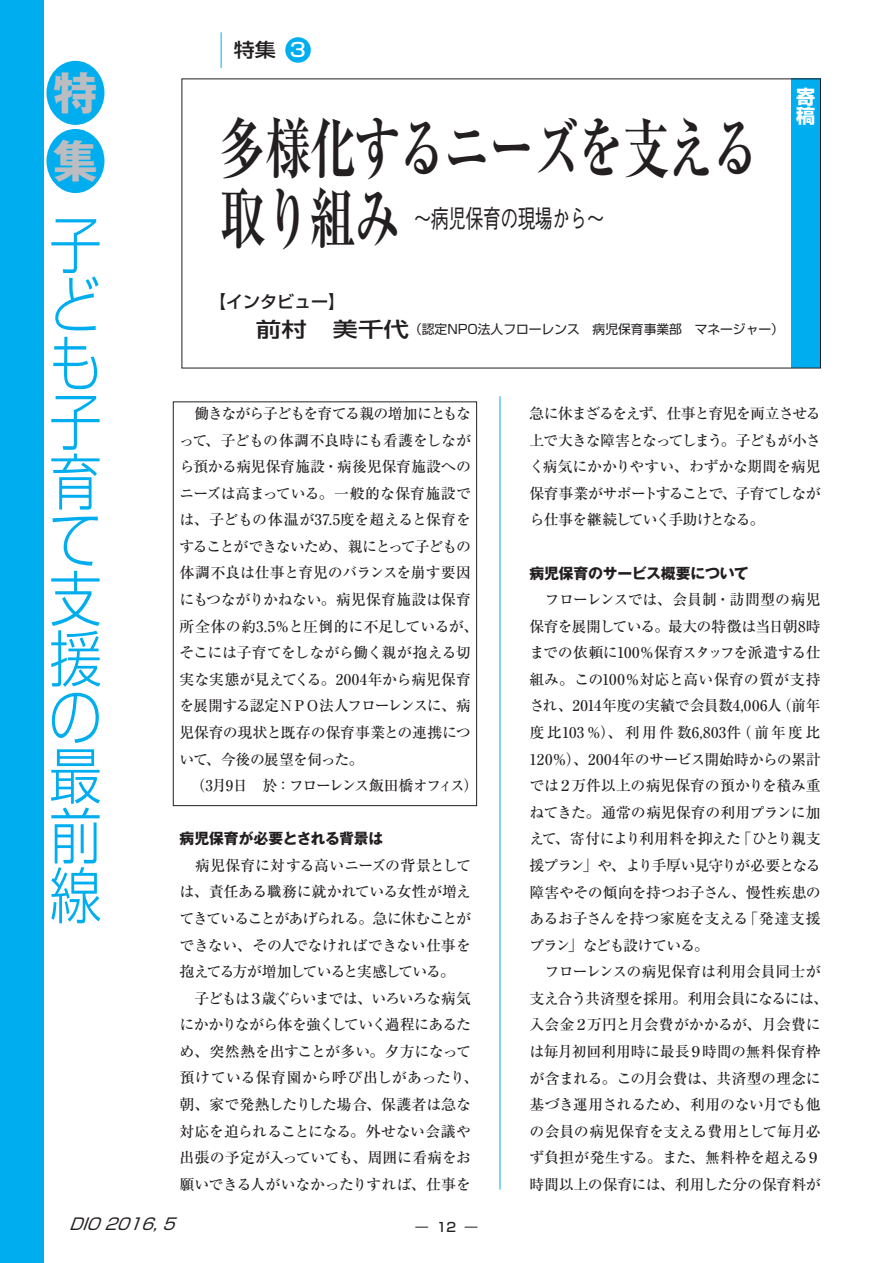
<style>
.page{position:relative;width:893px;height:1263px;background:#fff}
.page>*{position:absolute;margin:0;border:0;box-sizing:border-box;transform-origin:0 0}
.t1{font:700 65.85px/70.2px "Ryumin Pro";letter-spacing:-.03em;color:#231f20;scale:.7 1}
.t2{font:300 61.35px/59.1px "Shin Go Pro";color:#00aeef;text-align:justify;scale:.86 1}
.t3{font:700 44.85px/68.1px "Gothic MB101 Pro";color:#bcbdc0}
.t4{font:500 25.5px "Gothic BBB Pro";letter-spacing:-.03em;color:#231f20;scale:.7 1}
.t5{font:500 19.2px "Shin Go Pro";color:#231f20;scale:1.1 1}
.t6{font:700 19.2px/19.2px "Shin Go Pro";color:#fff}
.t7{font:500 16.95px "Shin Go Pro";color:#231f20}
.t8{font:italic 15.9px "Shin Go Pro";color:#231f20}
.t9{font:500 14.85px/26.5px "Ryumin Pro";letter-spacing:-.025em;color:#231f20}
.t10{font:700 14.85px "Gothic MB101 Pro";letter-spacing:-.015em;color:#231f20}
.t11{font:500 14.85px "Ryumin Pro";letter-spacing:-.085em;color:#231f20}
.t12{font:12.75px "Shin Go Pro";color:#231f20}
.t13{font:500 12.75px "Shin Go Pro";color:#231f20}
.s1{color:#fff}
.s2{font-weight:500;font-size:20.4px}
</style>
<div class="page">
<div style="left:791px;top:79px;width:30px;height:289px;background:#00aeef"></div>
<div style="left:0;top:0;width:44px;height:1263px;background:#00aeef"></div>
<div style="left:46px;top:61px;width:58px;height:64px;background:#00aeef;border-radius:50%"></div>
<div style="left:46px;top:129px;width:58px;height:64px;background:#00aeef;border-radius:50%"></div>
<div style="left:285px;top:37px;width:26px;height:26px;background:#00aeef;border-radius:50%"></div>
<hr style="left:221px;top:32px;width:1px;height:36px;background:#00aeef">
<hr style="left:500px;top:396px;width:1px;height:793px;background:#00aeef">
<div style="left:173px;top:402px;width:304px;height:404px;border:1px solid #231f20"></div>
<h3 class="t3" style="left:53px;top:53px;width:46px">特集</h3>
<h2 class="t2" style="left:49px;top:208px;width:61px">子ども子育て支援の最前線</h2>
<p class="t5" style="left:234px;top:34px;width:67px">特集 <span class="s1">3</span></p>
<h1 class="t1" style="left:220px;top:109px;width:771px">多様化するニーズを支える取り組み</h1>
<h3 class="t4" style="left:414px;top:198px;width:274px">～病児保育の現場から～</h3>
<p class="t7" style="left:209px;top:288px;width:138px">【インタビュー】</p>
<p class="t12" style="left:256px;top:319px;width:529px"><span class="s2">前村　美千代</span>（認定NPO法人フローレンス　病児保育事業部　マネージャー）</p>
<p class="t6" style="left:796px;top:85px;width:20px">寄稿</p>
<p class="t9" style="left:180px;top:399px;width:300px">　働きながら子どもを育てる親の増加にともなって、子どもの体調不良時にも看護をしながら預かる病児保育施設・病後児保育施設へのニーズは高まっている。一般的な保育施設では、子どもの体温が37.5度を超えると保育をすることができないため、親にとって子どもの体調不良は仕事と育児のバランスを崩す要因にもつながりかねない。病児保育施設は保育所全体の約3.5％と圧倒的に不足しているが、そこには子育てをしながら働く親が抱える切実な実態が見えてくる。2004年から病児保育を展開する認定ＮＰＯ法人フローレンスに、病児保育の現状と既存の保育事業との連携について、今後の展望を伺った。</p>
<p class="t11" style="left:190px;top:774px;width:289px">（3月9日　於：フローレンス飯田橋オフィス）</p>
<p class="t10" style="left:180px;top:826px;width:205px">病児保育が必要とされる背景は</p>
<p class="t9" style="left:180px;top:851px;width:300px">　病児保育に対する高いニーズの背景としては、責任ある職務に就かれている女性が増えてきていることがあげられる。急に休むことができない、その人でなければできない仕事を抱えてる方が増加していると実感している。<br>　子どもは３歳ぐらいまでは、いろいろな病気にかかりながら体を強くしていく過程にあるため、突然熱を出すことが多い。夕方になって預けている保育園から呼び出しがあったり、朝、家で発熱したりした場合、保護者は急な対応を迫られることになる。外せない会議や出張の予定が入っていても、周囲に看病をお願いできる人がいなかったりすれば、仕事を</p>
<p class="t9" style="left:529px;top:399px;width:293px;text-align:justify">急に休まざるをえず、仕事と育児を両立させる上で大きな障害となってしまう。子どもが小さく病気にかかりやすい、わずかな期間を病児保育事業がサポートすることで、子育てしながら仕事を継続していく手助けとなる。</p>
<p class="t10" style="left:529px;top:560px;width:221px">病児保育のサービス概要について</p>
<p class="t9" style="left:529px;top:585px;width:300px">　フローレンスでは、会員制・訪問型の病児保育を展開している。最大の特徴は当日朝8時までの依頼に100％保育スタッフを派遣する仕組み。この100％対応と高い保育の質が支持され、2014年度の実績で会員数4,006人（前年度比103％）、利用件数6,803件（前年度比<br>120％）、2004年のサービス開始時からの累計では２万件以上の病児保育の預かりを積み重ねてきた。通常の病児保育の利用プランに加えて、寄付により利用料を抑えた「ひとり親支援プラン」や、より手厚い見守りが必要となる障害やその傾向を持つお子さん、慢性疾患のあるお子さんを持つ家庭を支える「発達支援プラン」なども設けている。<br>　フローレンスの病児保育は利用会員同士が支え合う共済型を採用。利用会員になるには、入会金２万円と月会費がかかるが、月会費には毎月初回利用時に最長９時間の無料保育枠が含まれる。この月会費は、共済型の理念に基づき運用されるため、利用のない月でも他の会員の病児保育を支える費用として毎月必ず負担が発生する。また、無料枠を超える９時間以上の保育には、利用した分の保育料が</p>
<p class="t8" style="left:69px;top:1210px;width:115px">DIO2016,5</p>
<p class="t13" style="left:416px;top:1216px;width:63px">― 12 ―</p>
</div>
